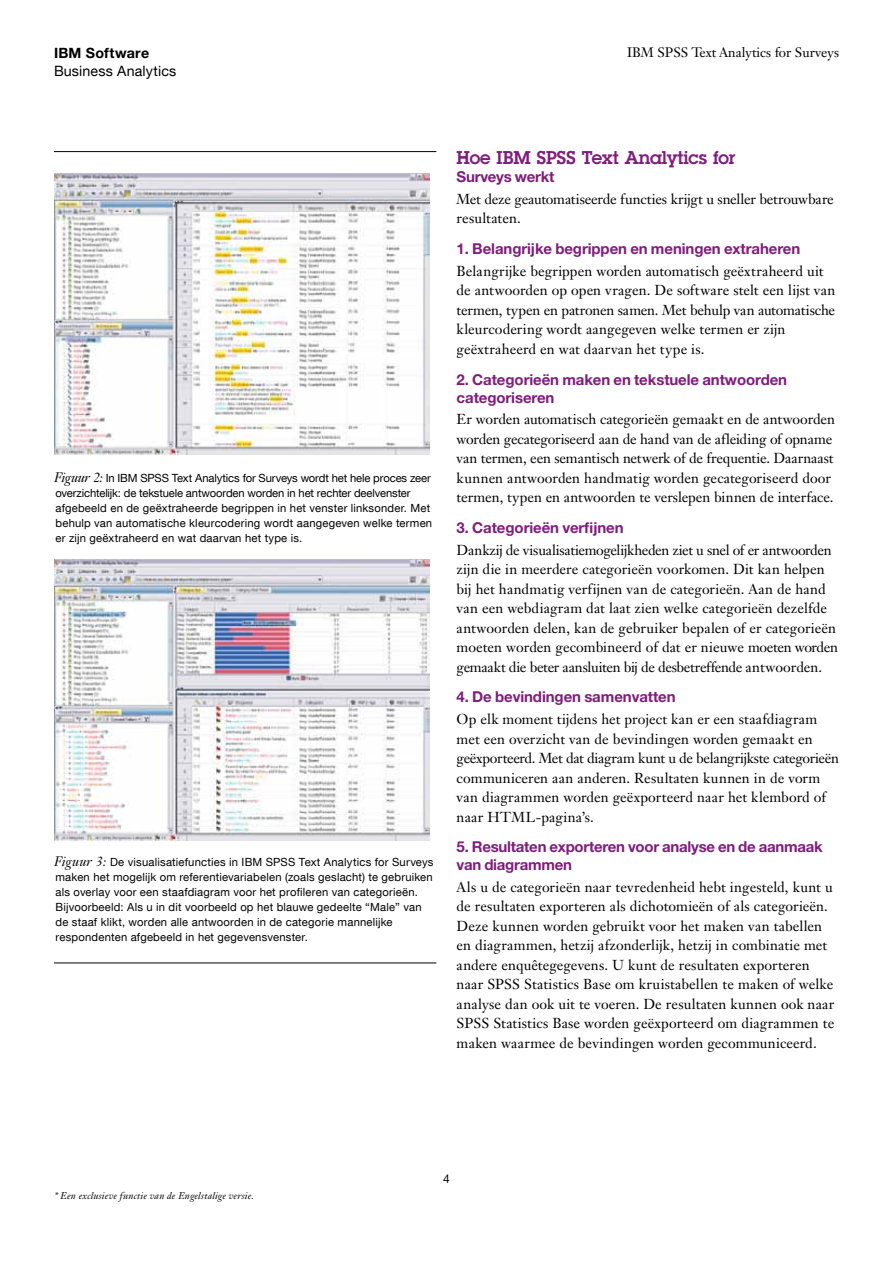
<style>
.page{position:relative;width:893px;height:1263px;background:#fff}
.page>*{position:absolute;margin:0;border:0;box-sizing:border-box;transform-origin:0 0}
.t1{font:600 18px "Lubalin Graph Std";letter-spacing:-.005em;color:#801c7d}
.t2{font:700 15px/18px "Helvetica Neue";letter-spacing:-.005em;color:#801c7d}
.t3{font:14.25px/19.5px "Janson Text LT Std";color:#000}
.t4{font:14.25px "Helvetica Neue LT Com";letter-spacing:.01em;color:#000}
.t5{font:700 14.25px "Helvetica Neue";letter-spacing:.015em;color:#000}
.t6{font:13.5px "Janson Text LT Std";color:#000}
.t7{font:12px "Helvetica Neue";color:#000}
.t8{font:11.25px/15px "Helvetica Neue LT Com";letter-spacing:.015em;color:#000}
.t9{font:italic 9.75px "Janson Text LT Std";letter-spacing:.025em;color:#000}
.s1{font-family:"Janson Text LT Std";font-style:italic;font-size:13.5px}
</style>
<div class="page">
<hr style="left:54px;top:151px;width:382px;height:1px;background:#000">
<hr style="left:54px;top:962px;width:382px;height:1px;background:#000">
<img style="left:54px;top:173px;width:376px;height:282px">
<img style="left:54px;top:559px;width:375px;height:281px">
<p class="t5" style="left:54px;top:44px;width:97px">IBM Software</p>
<p class="t6" style="left:627px;top:44px;width:213px">IBM SPSS Text Analytics for Surveys</p>
<p class="t4" style="left:54px;top:62px;width:124px">Business Analytics</p>
<p class="t8" style="left:54px;top:470px;width:380px"><span class="s1">Figuur 2:</span> In IBM SPSS Text Analytics for Surveys wordt het hele proces zeer overzichtelijk: de tekstuele antwoorden worden in het rechter deelvenster afgebeeld en de geëxtraheerde begrippen in het venster linksonder. Met behulp van automatische kleurcodering wordt aangegeven welke termen er zijn geëxtraheerd en wat daarvan het type is.</p>
<p class="t8" style="left:54px;top:854px;width:381px"><span class="s1">Figuur 3:</span> De visualisatiefuncties in IBM SPSS Text Analytics for Surveys maken het mogelijk om referentievariabelen (zoals geslacht) te gebruiken als overlay voor een staafdiagram voor het profileren van categorieën.<br>Bijvoorbeeld: Als u in dit voorbeeld op het blauwe gedeelte “Male” van de staaf klikt, worden alle antwoorden in de categorie mannelijke respondenten afgebeeld in het gegevensvenster.</p>
<p class="t1" style="left:457px;top:146px;width:280px">Hoe IBM SPSS Text Analytics for</p>
<p class="t2" style="left:457px;top:167px;width:99px">Surveys werkt</p>
<p class="t3" style="left:457px;top:189px;width:379px">Met deze geautomatiseerde functies krijgt u sneller betrouwbare resultaten.</p>
<p class="t2" style="left:457px;top:239px;width:345px">1. Belangrijke begrippen en meningen extraheren</p>
<p class="t3" style="left:457px;top:261px;width:380px">Belangrijke begrippen worden automatisch geëxtraheerd uit de antwoorden op open vragen. De software stelt een lijst van termen, typen en patronen samen. Met behulp van automatische kleurcodering wordt aangegeven welke termen er zijn geëxtraheerd en wat daarvan het type is.</p>
<p class="t2" style="left:457px;top:370px;width:332px">2. Categorieën maken en tekstuele antwoorden categoriseren</p>
<p class="t3" style="left:457px;top:409px;width:380px">Er worden automatisch categorieën gemaakt en de antwoorden worden gecategoriseerd aan de hand van de afleiding of opname van termen, een semantisch netwerk of de frequentie. Daarnaast kunnen antwoorden handmatig worden gecategoriseerd door termen, typen en antwoorden te verslepen binnen de interface.</p>
<p class="t2" style="left:457px;top:518px;width:169px">3. Categorieën verfijnen</p>
<p class="t3" style="left:457px;top:540px;width:383px">Dankzij de visualisatiemogelijkheden ziet u snel of er antwoorden zijn die in meerdere categorieën voorkomen. Dit kan helpen bij het handmatig verfijnen van de categorieën. Aan de hand van een webdiagram dat laat zien welke categorieën dezelfde antwoorden delen, kan de gebruiker bepalen of er categorieën moeten worden gecombineerd of dat er nieuwe moeten worden gemaakt die beter aansluiten bij de desbetreffende antwoorden.</p>
<p class="t2" style="left:457px;top:688px;width:221px">4. De bevindingen samenvatten</p>
<p class="t3" style="left:457px;top:709px;width:384px">Op elk moment tijdens het project kan er een staafdiagram met een overzicht van de bevindingen worden gemaakt en geëxporteerd. Met dat diagram kunt u de belangrijkste categorieën communiceren aan anderen. Resultaten kunnen in de vorm van diagrammen worden geëxporteerd naar het klembord of naar HTML-pagina’s.</p>
<p class="t2" style="left:457px;top:838px;width:368px">5. Resultaten exporteren voor analyse en de aanmaak van diagrammen</p>
<p class="t3" style="left:457px;top:877px;width:379px">Als u de categorieën naar tevredenheid hebt ingesteld, kunt u de resultaten exporteren als dichotomieën of als categorieën.<br>Deze kunnen worden gebruikt voor het maken van tabellen en diagrammen, hetzij afzonderlijk, hetzij in combinatie met andere enquêtegegevens. U kunt de resultaten exporteren naar SPSS Statistics Base om kruistabellen te maken of welke analyse dan ook uit te voeren. De resultaten kunnen ook naar SPSS Statistics Base worden geëxporteerd om diagrammen te maken waarmee de bevindingen worden gecommuniceerd.</p>
<p class="t9" style="left:54px;top:1190px;width:201px">* Een exclusieve functie van de Engelstalige versie.</p>
<p class="t7" style="left:443px;top:1172px;width:8px">4</p>
</div>
